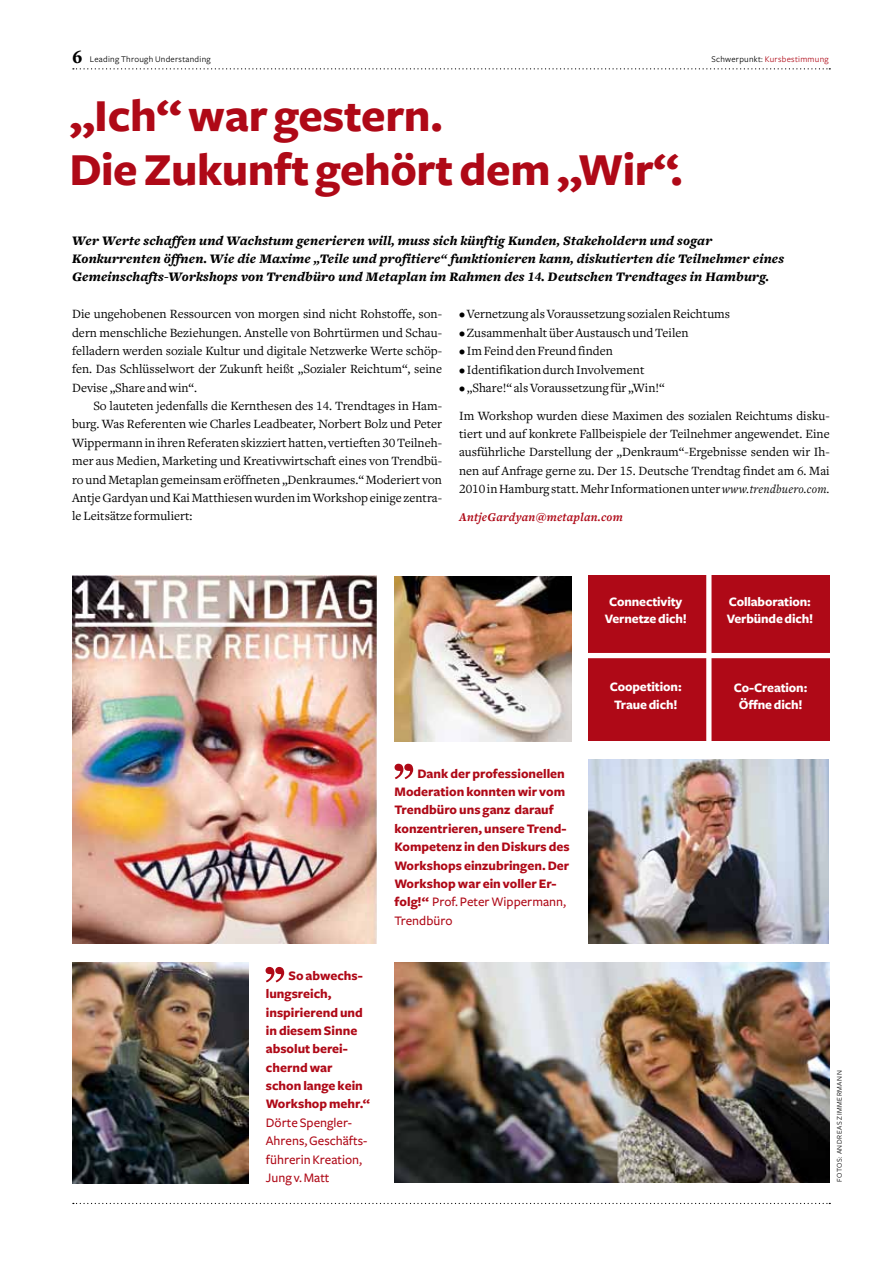
<style>
.page{position:relative;width:893px;height:1263px;background:#fff}
.page>*{position:absolute;margin:0;border:0;box-sizing:border-box;transform-origin:0 0}
.t1{font:700 47.55px/54px "Freight Sans";letter-spacing:-.01em;color:#af0917}
.t2{font:700 13.5px/18.3px "Freight Sans";color:#af0917}
.t3{font:italic 900 13.5px/18.3px "Freight Text";letter-spacing:.015em;color:#000}
.t4{font:500 13.5px/18.3px "Freight Sans";color:#af0917}
.t5{font:700 13.35px/17.1px "Freight Sans";letter-spacing:-.01em;color:#fff;text-align:center}
.t6{font:13.2px/18.3px "Freight Text";color:#000;text-align:justify}
.t7{font:italic 700 12.3px "Freight Text";letter-spacing:.02em;color:#af0917}
.t8{font:9px "Freight Sans";letter-spacing:.03em;color:#000}
.t9{font:9px "Freight Sans";letter-spacing:.03em;color:#af0917}
.t10{font:7.5px "Freight Sans";letter-spacing:.07em;color:#000}
.s1{font-family:"Freight Text";font-weight:900;font-size:19.5px}
.s2{color:#000}
.s3{font-style:italic;font-size:12.3px}
.s4{font-weight:500}
</style>
<div class="page">
<svg style="left:73px;top:1203px;width:757px;height:1px"></svg>
<svg style="left:73px;top:68px;width:757px;height:1px"></svg>
<img style="left:588px;top:760px;width:241px;height:184px">
<img style="left:73px;top:576px;width:304px;height:368px">
<img style="left:395px;top:962px;width:434px;height:221px">
<img style="left:73px;top:962px;width:176px;height:222px">
<img style="left:395px;top:576px;width:176px;height:166px">
<div style="left:588px;top:576px;width:242px;height:165px;background:#af0917"></div>
<div style="left:706px;top:569px;width:5px;height:177px;background:#fff"></div>
<div style="left:586px;top:653px;width:245px;height:5px;background:#fff"></div>
<svg style="left:395px;top:764px;width:18px;height:15px"></svg>
<svg style="left:266px;top:967px;width:18px;height:15px"></svg>
<p class="t8" style="left:72px;top:54px;width:140px"><span class="s1">6</span> Leading Through Understanding</p>
<p class="t9" style="left:711px;top:54px;width:119px"><span class="s2">Schwerpunkt:</span> Kursbestimmung</p>
<h1 class="t1" style="left:69px;top:90px;width:615px">„Ich“ war gestern.<br>Die Zukunft gehört dem „Wir“.</h1>
<p class="t3" style="left:72px;top:232px;width:713px">Wer Werte schaffen und Wachstum generieren will, muss sich künftig Kunden, Stakeholdern und sogar<br>Konkurrenten öffnen. Wie die Maxime „Teile und profitiere“ funktionieren kann, diskutierten die Teilnehmer eines<br>Gemeinschafts-Workshops von Trendbüro und Metaplan im Rahmen des 14. Deutschen Trendtages in Hamburg.</p>
<p class="t6" style="left:72px;top:305px;width:371px">Die ungehobenen Ressourcen von morgen sind nicht Rohstoffe, son&shy;dern menschliche Beziehungen. Anstelle von Bohrtürmen und Schau&shy;felladern werden soziale Kultur und digitale Netzwerke Werte schöp&shy;fen. Das Schlüsselwort der Zukunft heißt „Sozialer Reichtum“, seine Devise „Share and win“.</p>
<p class="t6" style="left:72px;top:397px;width:371px;text-indent:21px">So lauteten jedenfalls die Kernthesen des 14. Trendtages in Ham&shy;burg. Was Referenten wie Charles Leadbeater, Norbert Bolz und Peter Wippermann in ihren Referaten skizziert hatten, vertieften 30 Teilneh&shy;mer aus Medien, Marketing und Kreativwirtschaft eines von Trendbü&shy;ro und Metaplan gemeinsam eröffneten „Denkraumes.“ Moderiert von Antje Gardyan und Kai Matthiesen wurden im Workshop einige zentra&shy;le Leitsätze formuliert:</p>
<p class="t6" style="left:459px;top:305px;width:273px">• Vernetzung als Voraussetzung sozialen Reichtums</p>
<p class="t6" style="left:459px;top:324px;width:231px">• Zusammenhalt über Austausch und Teilen</p>
<p class="t6" style="left:459px;top:342px;width:155px">• Im Feind den Freund finden</p>
<p class="t6" style="left:459px;top:360px;width:187px">• Identifikation durch Involvement</p>
<p class="t6" style="left:459px;top:374px;width:372px;line-height:27.6px">• „Share!“ als Voraussetzung für „Win!“<br>Im Workshop wurden diese Maximen des sozialen Reichtums disku-</p>
<p class="t6" style="left:459px;top:425px;width:372px">tiert und auf konkrete Fallbeispiele der Teilnehmer angewendet. Eine ausführliche Darstellung der „Denkraum“-Ergebnisse senden wir Ih&shy;nen auf Anfrage gerne zu. Der 15. Deutsche Trendtag findet am 6. Mai 2010 in Hamburg statt. Mehr Informationen unter <span class="s3">www.trendbuero.com.</span></p>
<p class="t7" style="left:459px;top:510px;width:165px">AntjeGardyan@metaplan.com</p>
<p class="t5" style="left:605px;top:594px;width:84px">Connectivity<br>Vernetze dich!</p>
<p class="t5" style="left:610px;top:679px;width:73px">Coopetition:<br>Traue dich!</p>
<p class="t5" style="left:727px;top:594px;width:88px;text-align:left">Collaboration:<br>Verbünde dich!</p>
<p class="t5" style="left:734px;top:679px;width:75px">Co-Creation:<br>Öffne dich!</p>
<p class="t2" style="left:266px;top:967px;width:106px;text-indent:23px">So abwechs&shy;lungsreich, inspirierend und in diesem Sinne absolut berei&shy;chernd war schon lange kein<br>Workshop mehr.“</p>
<p class="t4" style="left:266px;top:1113px;width:103px">Dörte Spengler-<br>Ahrens, Geschäfts&shy;führerin Kreation,<br>Jung v. Matt</p>
<p class="t2" style="left:395px;top:764px;width:177px;text-indent:23px">Dank der professionellen<br>Moderation konnten wir vom<br>Trendbüro uns ganz darauf konzentrieren, unsere Trend-<br>Kompetenz in den Diskurs des<br>Workshops einzubringen. Der<br>Workshop war ein voller Er&shy;folg!“ <span class="s4">Prof. Peter Wippermann,<br>Trendbüro</span></p>
<p class="t10" style="left:835px;top:1182px;width:113px;rotate:-90deg">Fotos: Andreas Zimmermann</p>
</div>
